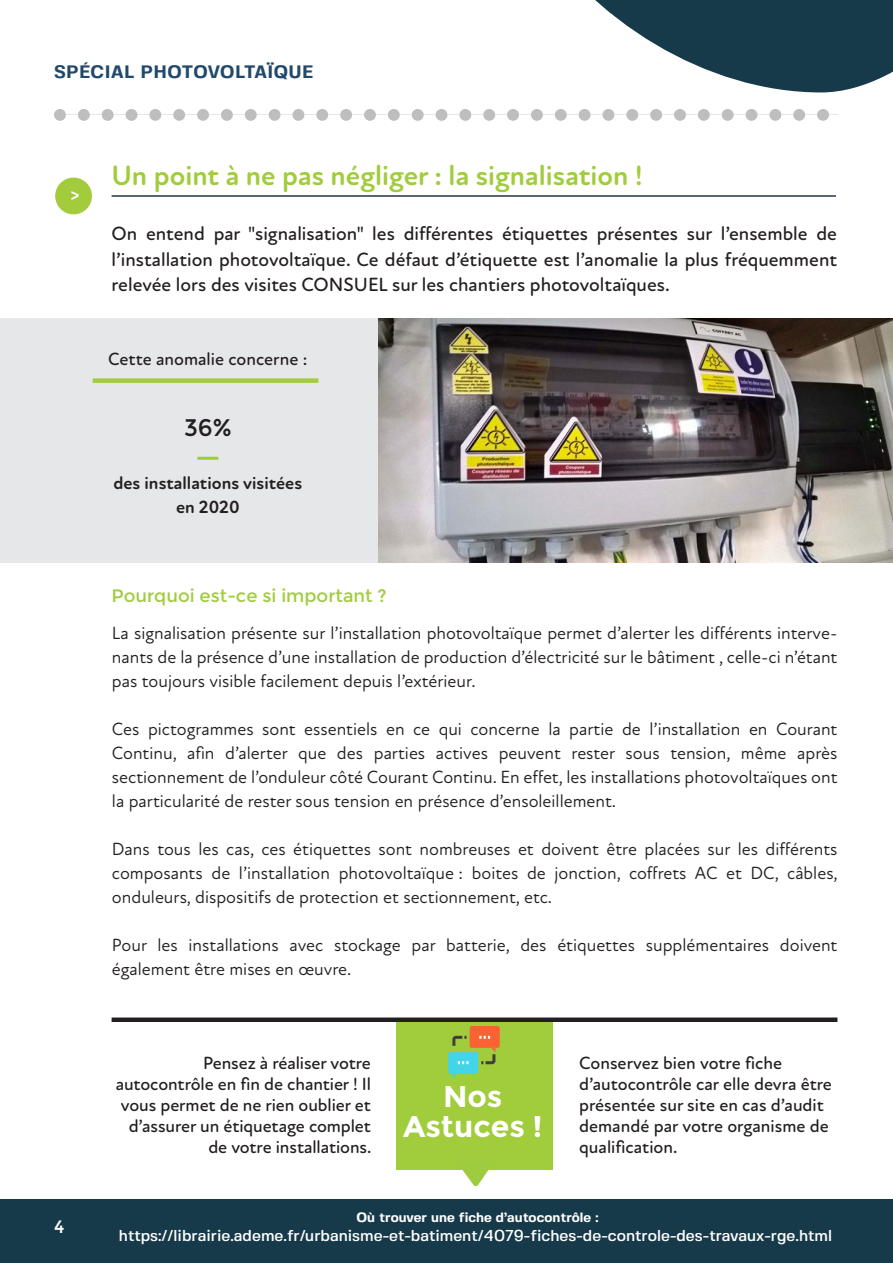
<style>
.page{position:relative;width:893px;height:1263px;background:#fff}
.page>*{position:absolute;margin:0;border:0;box-sizing:border-box;transform-origin:0 0}
.t1{font:700 30px/30px "Montserrat";color:#fff;text-align:center}
.t2{font:700 28.5px "Atten Round New";color:#a1cc3c}
.t3{font:700 28.5px "Atten Round New";color:#fff}
.t4{font:24px "Montserrat";color:#231f20}
.t5{font:500 19.5px/25.5px "Atten Round New";color:#231f20;text-align:justify}
.t6{font:18px/24px "Atten Round New";color:#231f20;text-align:justify}
.t7{font:500 18px/21px "Atten Round New";letter-spacing:-.005em;color:#231f20;text-align:right}
.t8{font:700 18px/24px "Atten Round New";color:#231f20;text-align:center}
.t9{font:18px "Montserrat";color:#a1cc3c}
.t10{font:700 18px "Fivo Sans";letter-spacing:.025em;color:#21496c}
.t11{font:18px "Montserrat";color:#fff}
.t12{font:500 15.75px "Fivo Sans";color:#fff}
.t13{font:700 13.5px "Fivo Sans";color:#fff}
.s1{font-family:"Fivo Sans";font-weight:500;font-size:18px}
</style>
<div class="page">
<div style="left:0;top:318px;width:378px;height:244px;background:#e6e7e9"></div>
<div style="left:396px;top:1020px;width:157px;height:150px;background:#a1cc3c"></div>
<div style="left:56px;top:178px;width:35px;height:36px;background:#a2cc3b;border-radius:18px"></div>
<div style="left:55px;top:178px;width:37px;height:36px;border:2px solid #a2cc3b;border-radius:50%"></div>
<hr style="left:112px;top:195px;width:724px;height:2px;background:#253541">
<div style="left:93px;top:378px;width:225px;height:5px;background:#a1cc3c"></div>
<hr style="left:197px;top:457px;width:21px;height:3px;background:#a1cc3c">
<div style="left:112px;top:1017px;width:725px;height:5px;background:#231f20"></div>
<div style="left:470px;top:1026px;width:30px;height:22px;background:#fa6133;border-radius:2px"></div>
<div style="left:448px;top:1052px;width:30px;height:22px;background:#42d4e8;border-radius:2px"></div>
<svg style="left:452px;top:1074px;width:5px;height:4px"></svg>
<svg style="left:451px;top:1033px;width:46px;height:34px"></svg>
<img style="left:378px;top:318px;width:515px;height:244px">
<div style="left:0;top:1199px;width:893px;height:64px;background:#173a4a"></div>
<svg style="left:54px;top:109px;width:775px;height:12px"></svg>
<svg style="left:595px;top:0;width:298px;height:92px"></svg>
<svg style="left:462px;top:1170px;width:27px;height:17px"></svg>
<p class="t10" style="left:54px;top:61px;width:261px">SPÉCIAL PHOTOVOLTAÏQUE</p>
<h2 class="t3" style="left:66px;top:183px;width:18px">+<span class="s1">&gt;</span></h2>
<h2 class="t2" style="left:112px;top:164px;width:532px">Un point à ne pas négliger : la signalisation !</h2>
<p class="t5" style="left:112px;top:223px;width:727px">On entend par "signalisation" les différentes étiquettes présentes sur l’ensemble de l’installation photovoltaïque. Ce défaut d’étiquette est l’anomalie la plus fréquemment relevée lors des visites CONSUEL sur les chantiers photovoltaïques.</p>
<p class="t7" style="left:108px;top:351px;width:201px">Cette anomalie concerne :</p>
<h3 class="t4" style="left:184px;top:414px;width:49px">36%</h3>
<p class="t8" style="left:113px;top:473px;width:190px">des installations visitées en 2020</p>
<p class="t9" style="left:112px;top:586px;width:277px">Pourquoi est-ce si important ?</p>
<p class="t6" style="left:112px;top:621px;width:727px">La signalisation présente sur l’installation photovoltaïque permet d’alerter les différents interve&shy;nants de la présence d’une installation de production d’électricité sur le bâtiment , celle-ci n’étant pas toujours visible facilement depuis l’extérieur.</p>
<p class="t6" style="left:112px;top:717px;width:727px">Ces pictogrammes sont essentiels en ce qui concerne la partie de l’installation en Courant Continu, afin d’alerter que des parties actives peuvent rester sous tension, même après sectionnement de l’onduleur côté Courant Continu. En effet, les installations photovoltaïques ont la particularité de rester sous tension en présence d’ensoleillement.</p>
<p class="t6" style="left:112px;top:837px;width:727px">Dans tous les cas, ces étiquettes sont nombreuses et doivent être placées sur les différents composants de l’installation photovoltaïque : boites de jonction, coffrets AC et DC, câbles, onduleurs, dispositifs de protection et sectionnement, etc.</p>
<p class="t6" style="left:112px;top:933px;width:727px">Pour les installations avec stockage par batterie, des étiquettes supplémentaires doivent également être mises en œuvre.</p>
<p class="t11" style="left:54px;top:1217px;width:12px">4</p>
<p class="t7" style="left:116px;top:1055px;width:257px">Pensez à réaliser votre autocontrôle en fin de chantier ! Il vous permet de ne rien oublier et d’assurer un étiquetage complet de votre installations.</p>
<p class="t7" style="left:579px;top:1055px;width:254px;text-align:left">Conservez bien votre fiche d’autocontrôle car elle devra être présentée sur site en cas d’audit demandé par votre organisme de qualification.</p>
<h1 class="t1" style="left:403px;top:1080px;width:141px">Nos<br>Astuces !</h1>
<p class="t13" style="left:356px;top:1212px;width:244px">Où trouver une fiche d’autocontrôle :</p>
<p class="t12" style="left:119px;top:1229px;width:715px">https://librairie.ademe.fr/urbanisme-et-batiment/4079-fiches-de-controle-des-travaux-rge.html</p>
</div>
